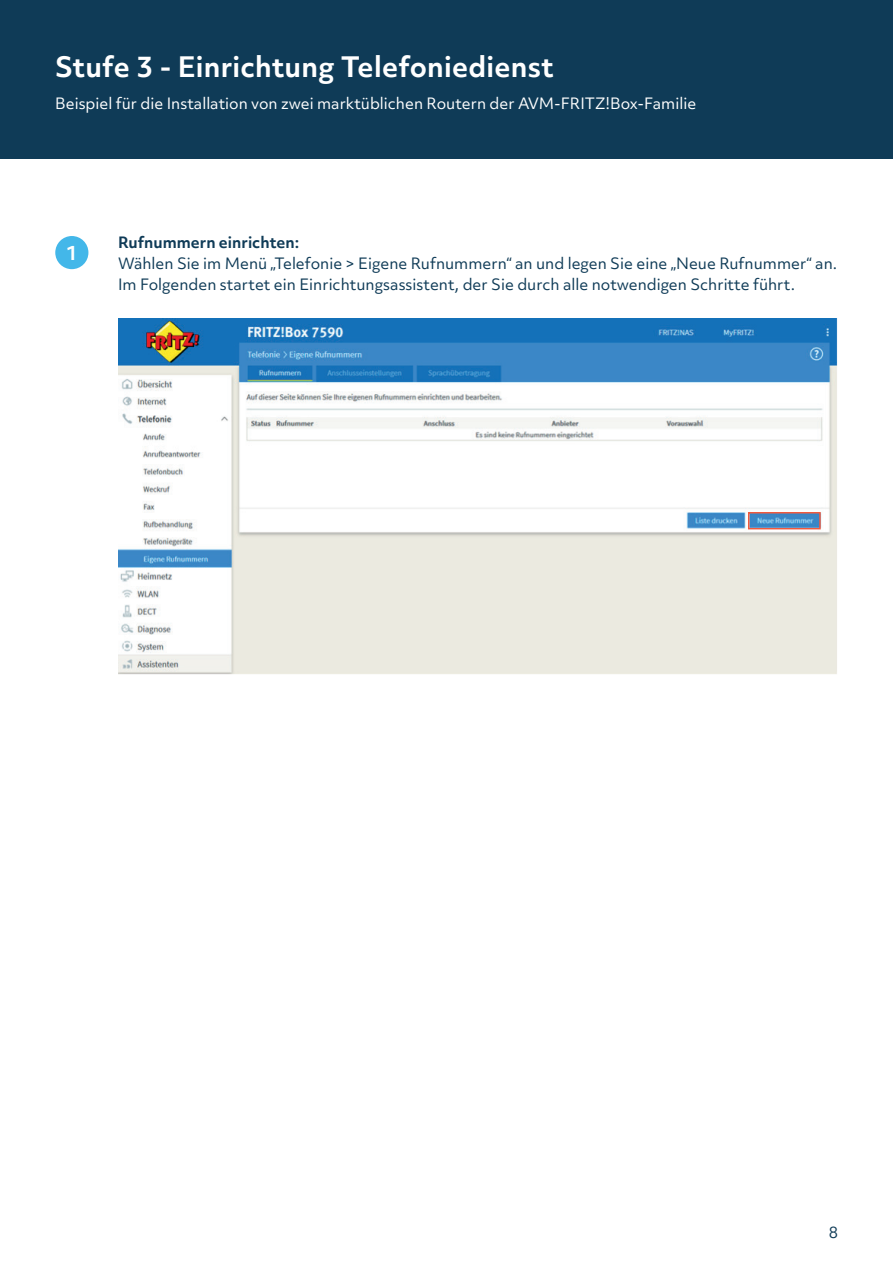
<style>
.page{position:relative;width:893px;height:1263px;background:#fff}
.page>*{position:absolute;margin:0;border:0;box-sizing:border-box;transform-origin:0 0}
.t1{font:700 27px "Objektiv Mk 3";letter-spacing:.01em;color:#fff}
.t2{font:700 18.75px "Objektiv Mk 3";color:#fff}
.t3{font:15px/21px "Objektiv Mk 3";color:#0f3b57}
.t4{font:15px "Objektiv Mk 3";color:#fff}
.t5{font:700 15px "Objektiv Mk 3";color:#0f3b57}
</style>
<div class="page">
<div style="left:0;top:0;width:893px;height:158px;background:#0f3b57"></div>
<div style="left:55px;top:236px;width:33px;height:33px;background:#43b7e9;border-radius:50%"></div>
<img style="left:118px;top:318px;width:720px;height:357px">
<div style="left:748px;top:512px;width:73px;height:17px;border:2px solid #f0593e"></div>
<h1 class="t1" style="left:55px;top:48px;width:500px">Stufe 3 - Einrichtung Telefoniedienst</h1>
<p class="t4" style="left:55px;top:93px;width:642px">Beispiel für die Installation von zwei marktüblichen Routern der AVM-FRITZ!Box-Familie</p>
<p class="t2" style="left:66px;top:239px;width:13px">1</p>
<p class="t5" style="left:118px;top:232px;width:183px">Rufnummern einrichten:</p>
<p class="t3" style="left:118px;top:253px;width:721px">Wählen Sie im Menü „Telefonie &gt; Eigene Rufnummern“ an und legen Sie eine „Neue Rufnummer“ an.<br>Im Folgenden startet ein Einrichtungsassistent, der Sie durch alle notwendigen Schritte führt.</p>
<p class="t3" style="left:829px;top:1222px;width:11px">8</p>
</div>
